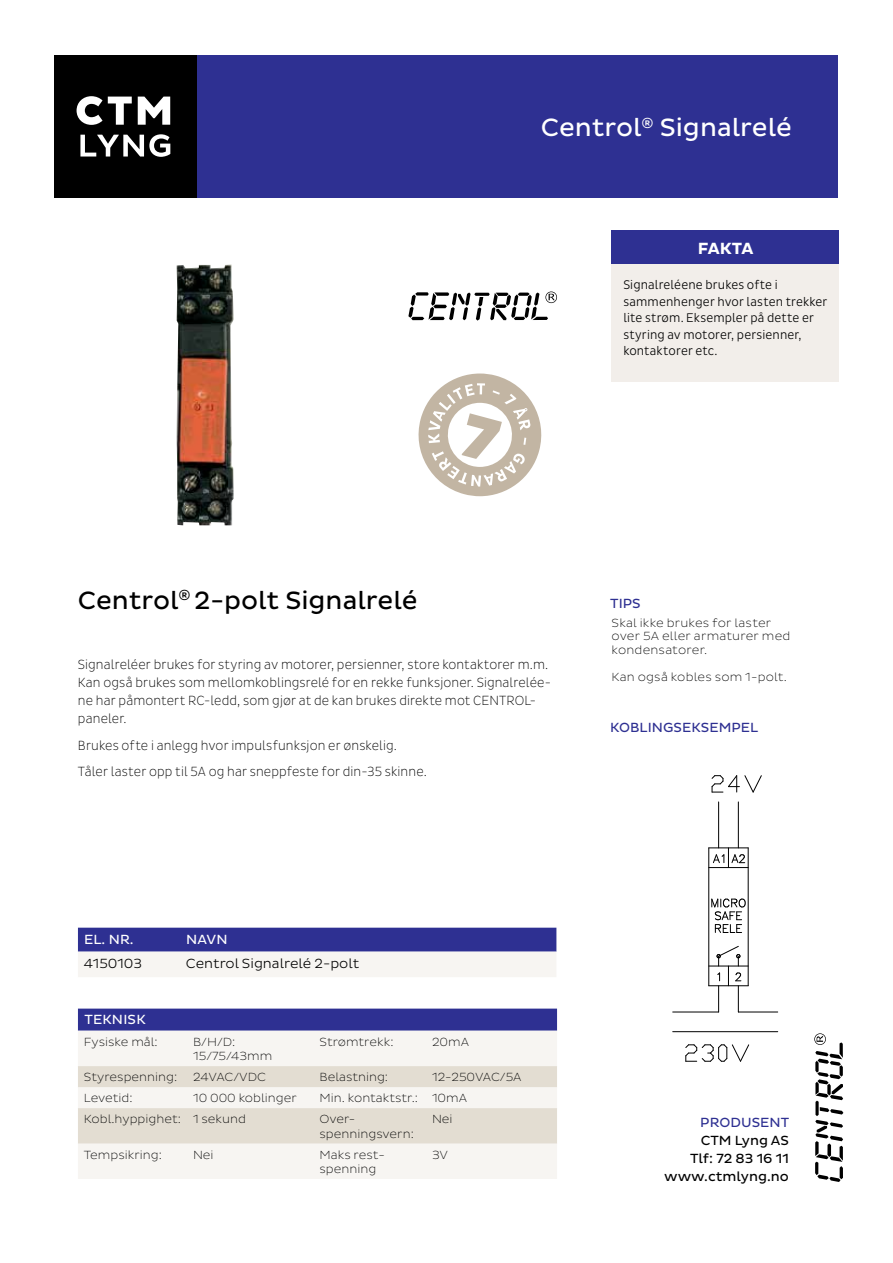
<style>
.page{position:relative;width:893px;height:1263px;background:#fff}
.page>*{position:absolute;margin:0;border:0;box-sizing:border-box;transform-origin:0 0}
.t1{font:25.5px "Pluto Sans";color:#000}
.t2{font:25.5px "Pluto Sans";color:#fff}
.t3{font:700 16.5px "Pluto Sans";letter-spacing:-.015em;color:#fff}
.t4{font:300 13.5px/18px "Pluto Sans Cond Ex";letter-spacing:.01em;color:#000}
.t5{font:13.5px/18px "Pluto Sans";color:#000;text-align:right}
.t6{font:300 13.5px "Pluto Sans";color:#000}
.t7{font:13.5px "Pluto Sans";letter-spacing:.005em;color:#2e3092}
.t8{font:13.5px "Pluto Sans";letter-spacing:.015em;color:#fff}
.t9{font:300 12.75px/16.5px "Pluto Sans Cond";letter-spacing:.01em;color:#000}
.t10{font:200 12px/14.4px "Pluto Sans";color:#000}
</style>
<div class="page">
<svg style="left:78px;top:1008px;width:479px;height:23px;background:#373996"></svg>
<div style="left:78px;top:1031px;width:479px;height:148px;background:#f7f5f2"></div>
<div style="left:78px;top:1066px;width:479px;height:21px;background:#e3ddd2"></div>
<div style="left:78px;top:1108px;width:479px;height:35px;background:#e3ddd2"></div>
<div style="left:612px;top:237px;width:227px;height:145px;background:#f2eeea"></div>
<div style="left:54px;top:55px;width:784px;height:143px;background:#2e3092"></div>
<svg style="left:78px;top:928px;width:478px;height:49px"></svg>
<div style="left:54px;top:55px;width:143px;height:143px;background:#000"></div>
<svg style="left:77px;top:96px;width:93px;height:61px"></svg>
<svg style="left:418px;top:373px;width:124px;height:123px"></svg>
<div style="left:612px;top:231px;width:227px;height:33px;background:#2e3092"></div>
<svg style="left:408px;top:291px;width:149px;height:30px"></svg>
<svg style="left:814px;top:1033px;width:29px;height:149px"></svg>
<svg style="left:711px;top:898px;width:35px;height:35px"></svg>
<svg style="left:712px;top:848px;width:33px;height:19px"></svg>
<hr style="left:709px;top:966px;width:39px;height:1px;background:#000">
<hr style="left:709px;top:867px;width:39px;height:1px;background:#000">
<hr style="left:709px;top:847px;width:39px;height:1px;background:#000">
<hr style="left:748px;top:848px;width:1px;height:138px;background:#000">
<hr style="left:709px;top:985px;width:39px;height:1px;background:#000">
<hr style="left:708px;top:848px;width:1px;height:138px;background:#000">
<hr style="left:718px;top:802px;width:1px;height:46px;background:#000">
<hr style="left:738px;top:802px;width:1px;height:46px;background:#000">
<svg style="left:711px;top:775px;width:51px;height:18px"></svg>
<hr style="left:673px;top:1011px;width:46px;height:1px;background:#000">
<svg style="left:717px;top:945px;width:24px;height:67px"></svg>
<hr style="left:738px;top:1011px;width:40px;height:1px;background:#000">
<hr style="left:673px;top:1031px;width:105px;height:1px;background:#000">
<svg style="left:685px;top:1044px;width:65px;height:18px"></svg>
<img style="left:177px;top:264px;width:57px;height:261px">
<h1 class="t2" style="left:541px;top:113px;width:252px">Centrol<sup>®</sup> Signalrelé</h1>
<p class="t3" style="left:698px;top:239px;width:57px">FAKTA</p>
<p class="t9" style="left:623px;top:277px;width:206px">Signalreléene brukes ofte i sammenhenger hvor lasten trekker lite strøm. Eksempler på dette er styring av motorer, persienner, kontaktorer etc.</p>
<h1 class="t1" style="left:78px;top:586px;width:341px">Centrol<sup>®</sup> 2-polt Signalrelé</h1>
<p class="t4" style="left:78px;top:656px;width:475px">Signalreléer brukes for styring av motorer, persienner, store kontaktorer m.m.<br>Kan også brukes som mellomkoblingsrelé for en rekke funksjoner. Signalrelée&shy;ne har påmontert RC-ledd, som gjør at de kan brukes direkte mot CENTROL&shy;paneler.</p>
<p class="t4" style="left:78px;top:732px;width:350px;line-height:26.5px">Brukes ofte i anlegg hvor impulsfunksjon er ønskelig.<br>Tåler laster opp til 5A og har sneppfeste for din-35 skinne.</p>
<p class="t7" style="left:610px;top:596px;width:32px">TIPS</p>
<p class="t10" style="left:612px;top:616px;width:180px;line-height:13.5px">Skal ikke brukes for laster over 5A eller armaturer med kondensatorer.</p>
<p class="t10" style="left:612px;top:669px;width:177px">Kan også kobles som 1-polt.</p>
<p class="t7" style="left:610px;top:720px;width:150px">KOBLINGSEKSEMPEL</p>
<p class="t8" style="left:84px;top:931px;width:51px">EL. NR.</p>
<p class="t8" style="left:186px;top:931px;width:43px">NAVN</p>
<p class="t6" style="left:84px;top:955px;width:60px">4150103</p>
<p class="t6" style="left:186px;top:955px;width:175px">Centrol Signalrelé 2-polt</p>
<p class="t8" style="left:84px;top:1011px;width:63px">TEKNISK</p>
<p class="t10" style="left:84px;top:1034px;width:75px">Fysiske mål:</p>
<p class="t10" style="left:193px;top:1034px;width:81px">B/H/D:<br>15/75/43mm</p>
<p class="t10" style="left:320px;top:1034px;width:75px">Strømtrekk:</p>
<p class="t10" style="left:432px;top:1034px;width:39px">20mA</p>
<p class="t10" style="left:84px;top:1070px;width:95px">Styrespenning:</p>
<p class="t10" style="left:193px;top:1070px;width:75px">24VAC/VDC</p>
<p class="t10" style="left:320px;top:1070px;width:70px">Belastning:</p>
<p class="t10" style="left:432px;top:1070px;width:91px">12-250VAC/5A</p>
<p class="t10" style="left:84px;top:1091px;width:50px">Levetid:</p>
<p class="t10" style="left:193px;top:1091px;width:105px">10 000 koblinger</p>
<p class="t10" style="left:320px;top:1091px;width:149px">Min. kontaktstr.: 10mA</p>
<p class="t10" style="left:84px;top:1112px;width:164px">Kobl.hyppighet: 1 sekund</p>
<p class="t10" style="left:320px;top:1112px;width:96px">Over&shy;spenningsvern:</p>
<p class="t10" style="left:432px;top:1112px;width:22px">Nei</p>
<p class="t10" style="left:84px;top:1147px;width:80px">Tempsikring:</p>
<p class="t10" style="left:193px;top:1147px;width:22px">Nei</p>
<p class="t10" style="left:320px;top:1147px;width:67px">Maks rest&shy;spenning</p>
<p class="t10" style="left:432px;top:1147px;width:17px">3V</p>
<p class="t7" style="left:700px;top:1115px;width:90px">PRODUSENT</p>
<p class="t5" style="left:664px;top:1132px;width:126px">CTM Lyng AS<br>Tlf: 72 83 16 11 www.ctmlyng.no</p>
</div>
